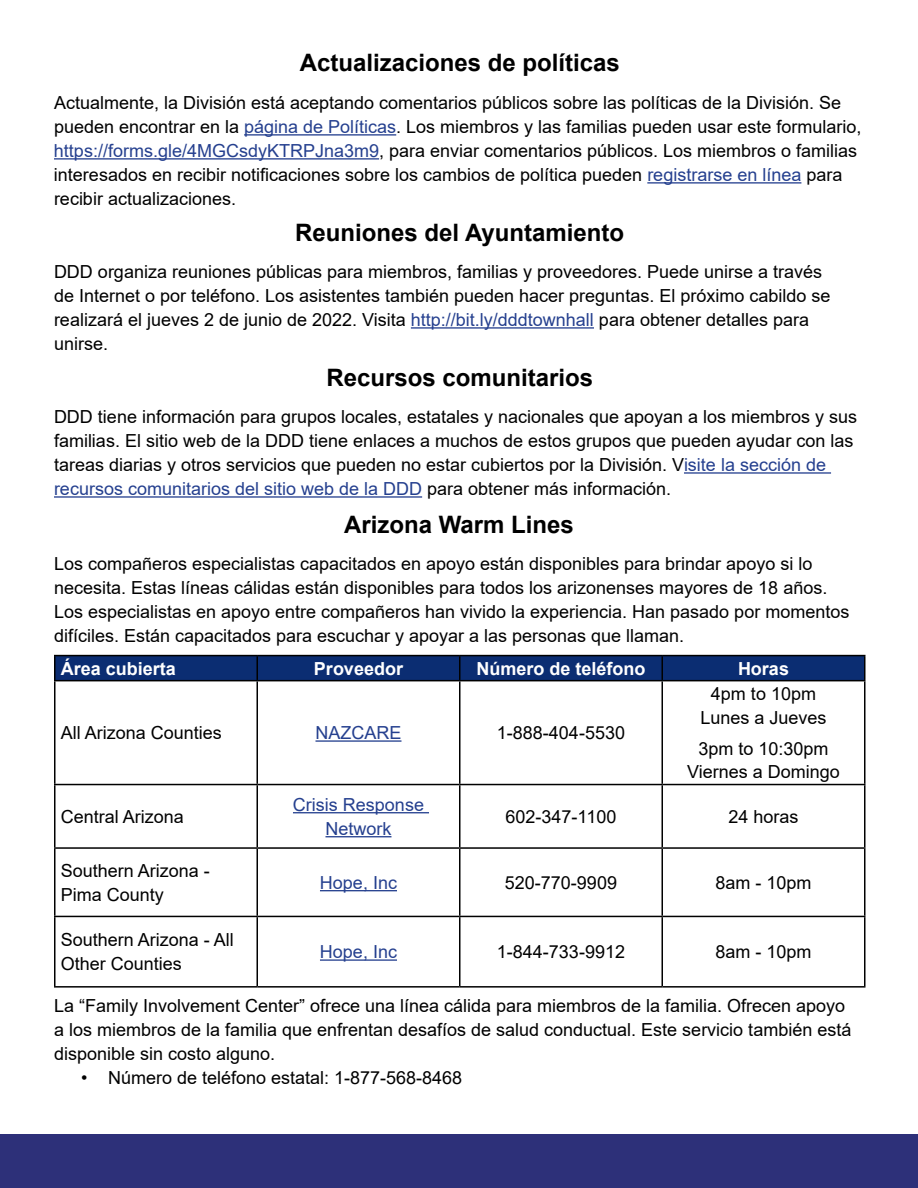
<style>
.page{position:relative;width:918px;height:1188px;background:#fff}
.page>*{position:absolute;margin:0;border:0;box-sizing:border-box;transform-origin:0 0}
.t1{font:700 24px "Arial";color:#000}
.t2{font:18px/24px "Arial";color:#000}
.t3{font:18px/24px "Arial";color:#25408f;text-align:center}
.t4{font:700 18px "Arial";color:#fff}
.s1{color:#25408f}
</style>
<div class="page">
<div style="left:0;top:1134px;width:918px;height:54px;background:#2d3079"></div>
<hr style="left:244px;top:134px;width:152px;height:2px;background:#25408f">
<hr style="left:54px;top:158px;width:325px;height:2px;background:#25408f">
<hr style="left:647px;top:182px;width:154px;height:2px;background:#25408f">
<hr style="left:411px;top:327px;width:183px;height:2px;background:#25408f">
<hr style="left:684px;top:472px;width:147px;height:2px;background:#25408f">
<hr style="left:54px;top:496px;width:368px;height:2px;background:#25408f">
<div style="left:55px;top:656px;width:202px;height:25px;background:#0b2d72"></div>
<div style="left:257px;top:656px;width:203px;height:25px;background:#0b2d72"></div>
<div style="left:460px;top:656px;width:202px;height:25px;background:#0b2d72"></div>
<div style="left:662px;top:656px;width:203px;height:25px;background:#0b2d72"></div>
<hr style="left:54px;top:655px;width:203px;height:1px;background:#000">
<hr style="left:54px;top:656px;width:2px;height:24px;background:#000">
<hr style="left:257px;top:655px;width:203px;height:1px;background:#000">
<hr style="left:256px;top:656px;width:2px;height:24px;background:#000">
<hr style="left:460px;top:655px;width:202px;height:1px;background:#000">
<svg style="left:459px;top:656px;width:1px;height:24px"></svg>
<hr style="left:662px;top:655px;width:204px;height:1px;background:#000">
<svg style="left:662px;top:656px;width:1px;height:24px"></svg>
<hr style="left:864px;top:656px;width:2px;height:24px;background:#000">
<hr style="left:54px;top:680px;width:203px;height:1px;background:#000">
<hr style="left:54px;top:681px;width:2px;height:103px;background:#000">
<hr style="left:257px;top:680px;width:203px;height:1px;background:#000">
<hr style="left:256px;top:681px;width:2px;height:103px;background:#000">
<hr style="left:460px;top:680px;width:202px;height:1px;background:#000">
<hr style="left:459px;top:681px;width:1px;height:103px;background:#000">
<hr style="left:662px;top:680px;width:204px;height:1px;background:#000">
<hr style="left:662px;top:681px;width:1px;height:103px;background:#000">
<hr style="left:864px;top:681px;width:2px;height:103px;background:#000">
<hr style="left:54px;top:784px;width:203px;height:1px;background:#000">
<hr style="left:54px;top:785px;width:2px;height:62px;background:#000">
<hr style="left:257px;top:784px;width:203px;height:1px;background:#000">
<hr style="left:256px;top:785px;width:2px;height:62px;background:#000">
<hr style="left:460px;top:784px;width:202px;height:1px;background:#000">
<hr style="left:459px;top:785px;width:1px;height:62px;background:#000">
<hr style="left:662px;top:784px;width:204px;height:1px;background:#000">
<hr style="left:662px;top:785px;width:1px;height:62px;background:#000">
<hr style="left:864px;top:785px;width:2px;height:62px;background:#000">
<hr style="left:54px;top:847px;width:203px;height:2px;background:#000">
<hr style="left:54px;top:849px;width:2px;height:67px;background:#000">
<hr style="left:257px;top:847px;width:203px;height:2px;background:#000">
<hr style="left:256px;top:849px;width:2px;height:67px;background:#000">
<hr style="left:460px;top:847px;width:202px;height:2px;background:#000">
<hr style="left:459px;top:849px;width:1px;height:67px;background:#000">
<hr style="left:662px;top:847px;width:204px;height:2px;background:#000">
<hr style="left:662px;top:849px;width:1px;height:67px;background:#000">
<hr style="left:864px;top:849px;width:2px;height:67px;background:#000">
<hr style="left:54px;top:916px;width:203px;height:1px;background:#000">
<hr style="left:54px;top:917px;width:2px;height:69px;background:#000">
<hr style="left:257px;top:916px;width:203px;height:1px;background:#000">
<hr style="left:256px;top:917px;width:2px;height:69px;background:#000">
<hr style="left:460px;top:916px;width:202px;height:1px;background:#000">
<hr style="left:459px;top:917px;width:1px;height:69px;background:#000">
<hr style="left:662px;top:916px;width:204px;height:1px;background:#000">
<hr style="left:662px;top:917px;width:1px;height:69px;background:#000">
<hr style="left:864px;top:917px;width:2px;height:69px;background:#000">
<hr style="left:54px;top:986px;width:203px;height:2px;background:#000">
<hr style="left:257px;top:986px;width:203px;height:2px;background:#000">
<hr style="left:460px;top:986px;width:202px;height:2px;background:#000">
<hr style="left:662px;top:986px;width:204px;height:2px;background:#000">
<hr style="left:315px;top:740px;width:87px;height:2px;background:#25408f">
<hr style="left:293px;top:812px;width:136px;height:1px;background:#25408f">
<hr style="left:325px;top:836px;width:67px;height:1px;background:#25408f">
<hr style="left:320px;top:890px;width:77px;height:1px;background:#25408f">
<hr style="left:320px;top:959px;width:77px;height:2px;background:#25408f">
<h1 class="t1" style="left:300px;top:46px;width:322px">Actualizaciones de políticas</h1>
<p class="t2" style="left:54px;top:91px;width:809px">Actualmente, la División está aceptando comentarios públicos sobre las políticas de la División. Se pueden encontrar en la <span class="s1">página de Políticas</span>. Los miembros y las familias pueden usar este formulario, <span class="s1">https://forms.gle/4MGCsdyKTRPJna3m9</span>, para enviar comentarios públicos. Los miembros o familias interesados en recibir notificaciones sobre los cambios de política pueden <span class="s1">registrarse en línea</span> para recibir actualizaciones.</p>
<h1 class="t1" style="left:295px;top:215px;width:330px">Reuniones del Ayuntamiento</h1>
<p class="t2" style="left:54px;top:260px;width:778px">DDD organiza reuniones públicas para miembros, familias y proveedores. Puede unirse a través de Internet o por teléfono. Los asistentes también pueden hacer preguntas. El próximo cabildo se realizará el jueves 2 de junio de 2022. Visita <span class="s1">http://bit.ly/dddtownhall</span> para obtener detalles para unirse.</p>
<h1 class="t1" style="left:326px;top:360px;width:268px">Recursos comunitarios</h1>
<p class="t2" style="left:54px;top:405px;width:805px">DDD tiene información para grupos locales, estatales y nacionales que apoyan a los miembros y sus familias. El sitio web de la DDD tiene enlaces a muchos de estos grupos que pueden ayudar con las tareas diarias y otros servicios que pueden no estar cubiertos por la División. V<span class="s1">isite la sección de recursos comunitarios del sitio web de la DDD</span> para obtener más información.</p>
<h1 class="t1" style="left:344px;top:507px;width:231px">Arizona Warm Lines</h1>
<p class="t2" style="left:54px;top:552px;width:797px">Los compañeros especialistas capacitados en apoyo están disponibles para brindar apoyo si lo necesita. Estas líneas cálidas están disponibles para todos los arizonenses mayores de 18 años.<br>Los especialistas en apoyo entre compañeros han vivido la experiencia. Han pasado por momentos difíciles. Están capacitados para escuchar y apoyar a las personas que llaman.</p>
<p class="t4" style="left:61px;top:656px;width:117px">Área cubierta</p>
<p class="t4" style="left:314px;top:656px;width:91px">Proveedor</p>
<p class="t4" style="left:476px;top:656px;width:171px">Número de teléfono</p>
<p class="t4" style="left:738px;top:656px;width:53px">Horas</p>
<p class="t2" style="left:61px;top:721px;width:163px">All Arizona Counties</p>
<p class="t3" style="left:316px;top:721px;width:88px">NAZCARE</p>
<p class="t2" style="left:497px;top:721px;width:130px">1-888-404-5530</p>
<p class="t2" style="left:700px;top:681px;width:128px;text-align:center">4pm to 10pm<br>Lunes a Jueves</p>
<p class="t2" style="left:687px;top:736px;width:154px;text-align:center">3pm to 10:30pm<br>Viernes a Domingo</p>
<p class="t2" style="left:61px;top:804px;width:125px">Central Arizona</p>
<p class="t3" style="left:293px;top:792px;width:133px">Crisis Response<br>Network</p>
<p class="t2" style="left:506px;top:804px;width:112px">602-347-1100</p>
<p class="t2" style="left:728px;top:804px;width:72px">24 horas</p>
<p class="t2" style="left:61px;top:858px;width:151px">Southern Arizona -<br>Pima County</p>
<p class="t3" style="left:320px;top:870px;width:79px">Hope, Inc</p>
<p class="t2" style="left:505px;top:870px;width:114px">520-770-9909</p>
<p class="t2" style="left:715px;top:870px;width:98px">8am - 10pm</p>
<p class="t2" style="left:61px;top:928px;width:175px">Southern Arizona - All<br>Other Counties</p>
<p class="t3" style="left:320px;top:940px;width:79px">Hope, Inc</p>
<p class="t2" style="left:497px;top:940px;width:130px">1-844-733-9912</p>
<p class="t2" style="left:716px;top:940px;width:98px">8am - 10pm</p>
<p class="t2" style="left:54px;top:994px;width:799px">La “Family Involvement Center” ofrece una línea cálida para miembros de la familia. Ofrecen apoyo a los miembros de la familia que enfrentan desafíos de salud conductual. Este servicio también está disponible sin costo alguno.</p>
<p class="t2" style="left:81px;top:1066px;width:383px">• Número de teléfono estatal: 1-877-568-8468</p>
</div>
